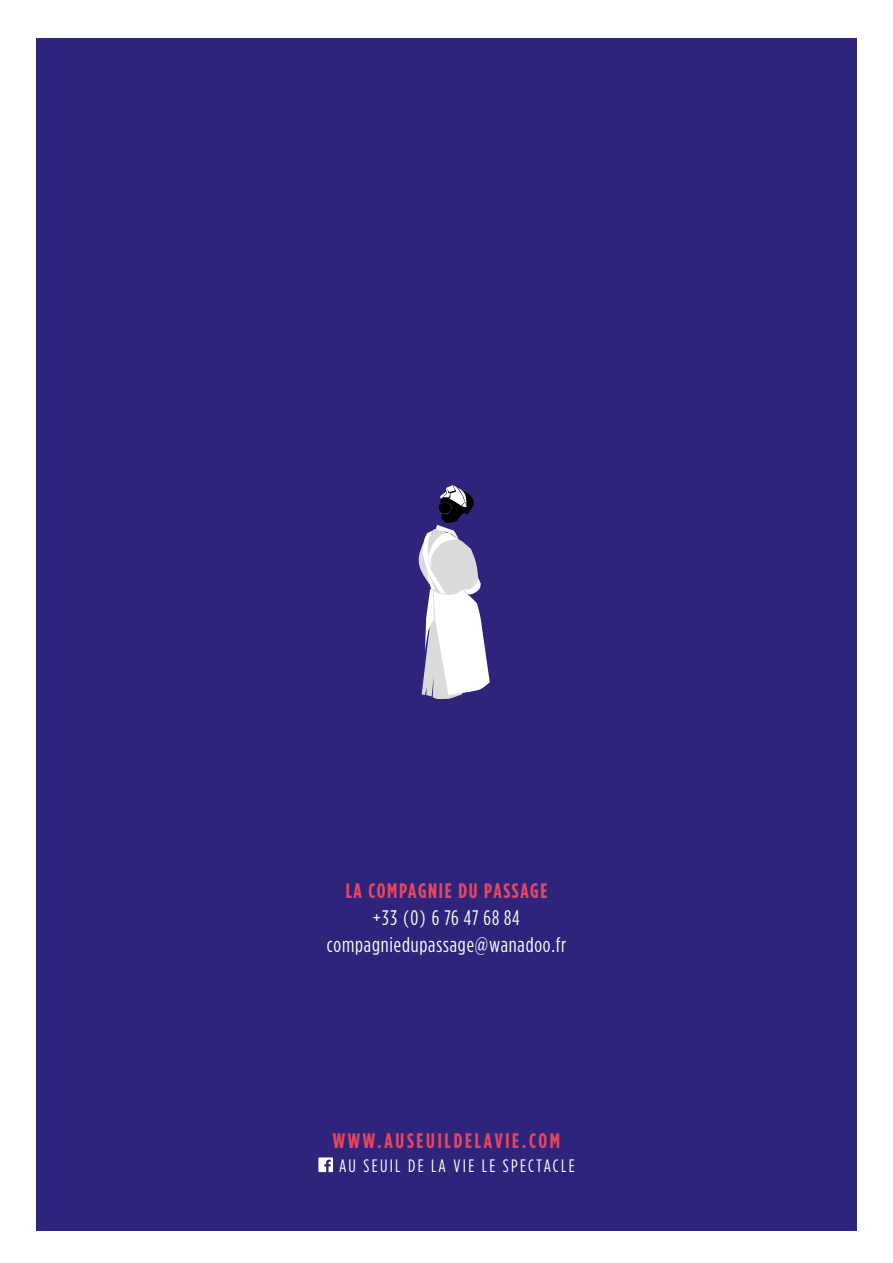
<style>
.page{position:relative;width:893px;height:1263px;background:#fff}
.page>*{position:absolute;margin:0;border:0;box-sizing:border-box;transform-origin:0 0}
.t1{font:21px/27px "Gotham Condensed";letter-spacing:.04em;color:#fff;text-align:center}
.t2{font:700 21px "Gotham Condensed";letter-spacing:.13em;color:#e9455c}
.t3{font:700 21px "Gotham Condensed";letter-spacing:.08em;color:#e9455c}
.t4{font:18px "Gotham Condensed";letter-spacing:.13em;color:#fff}
</style>
<div class="page">
<div style="left:36px;top:38px;width:821px;height:1193px;background:#2e247c"></div>
<svg style="left:418px;top:485px;width:72px;height:214px"></svg>
<svg style="left:318px;top:1157px;width:15px;height:15px"></svg>
<p class="t3" style="left:346px;top:878px;width:203px">LA COMPAGNIE DU PASSAGE</p>
<p class="t1" style="left:327px;top:903px;width:241px">+33 (0) 6 76 47 68 84 compagniedupassage@wanadoo.fr</p>
<p class="t2" style="left:333px;top:1129px;width:229px">WWW.AUSEUILDELAVIE.COM</p>
<p class="t4" style="left:339px;top:1155px;width:237px">AU SEUIL DE LA VIE LE SPECTACLE</p>
</div>
